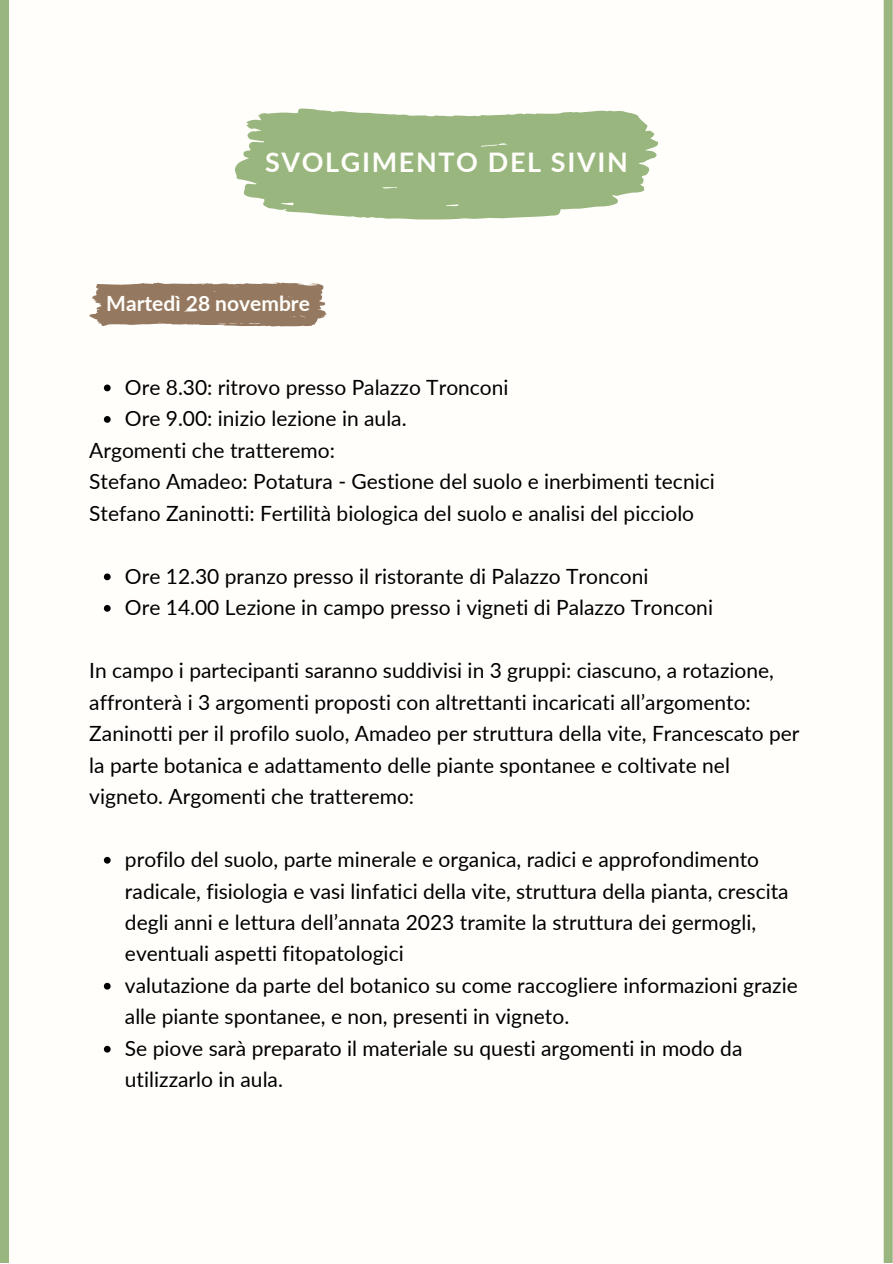
<style>
.page{position:relative;width:893px;height:1264px;background:#fff}
.page>*{position:absolute;margin:0;border:0;box-sizing:border-box;transform-origin:0 0}
.t1{font:700 27px "Lato";letter-spacing:.06em;color:#fffefa}
.t2{font:21px/31.5px "Lato";color:#000}
.t3{font:700 21px "Lato";color:#fffefa}
</style>
<div class="page">
<div style="left:0;top:0;width:892px;height:1262px;background:#fffefa"></div>
<svg style="left:235px;top:108px;width:423px;height:112px;fill:#98b67e"></svg>
<svg style="left:89px;top:282px;width:237px;height:45px;background:#a28974"></svg>
<svg style="left:104px;top:384px;width:7px;height:7px"></svg>
<svg style="left:104px;top:416px;width:7px;height:7px"></svg>
<svg style="left:104px;top:573px;width:7px;height:7px"></svg>
<svg style="left:104px;top:605px;width:7px;height:6px"></svg>
<svg style="left:104px;top:856px;width:7px;height:7px"></svg>
<svg style="left:104px;top:982px;width:7px;height:7px"></svg>
<svg style="left:104px;top:1045px;width:7px;height:7px"></svg>
<div style="left:883px;top:0;width:9px;height:1262px;background:#98b67e"></div>
<div style="left:0;top:0;width:9px;height:1262px;background:#98b67e"></div>
<p class="t1" style="left:265px;top:145px;width:364px">SVOLGIMENTO DEL SIVIN</p>
<p class="t3" style="left:106px;top:290px;width:205px">Martedì 28 novembre</p>
<p class="t2" style="left:125px;top:371px;width:385px">Ore 8.30: ritrovo presso Palazzo Tronconi<br>Ore 9.00: inizio lezione in aula.</p>
<p class="t2" style="left:89px;top:434px;width:627px">Argomenti che tratteremo:<br>Stefano Amadeo: Potatura - Gestione del suolo e inerbimenti tecnici<br>Stefano Zaninotti: Fertilità biologica del suolo e analisi del picciolo</p>
<p class="t2" style="left:125px;top:559px;width:589px">Ore 12.30 pranzo presso il ristorante di Palazzo Tronconi<br>Ore 14.00 Lezione in campo presso i vigneti di Palazzo Tronconi</p>
<p class="t2" style="left:89px;top:654px;width:711px">In campo i partecipanti saranno suddivisi in 3 gruppi: ciascuno, a rotazione, affronterà i 3 argomenti proposti con altrettanti incaricati all’argomento:<br>Zaninotti per il profilo suolo, Amadeo per struttura della vite, Francescato per la parte botanica e adattamento delle piante spontanee e coltivate nel vigneto. Argomenti che tratteremo:</p>
<p class="t2" style="left:125px;top:843px;width:674px">profilo del suolo, parte minerale e organica, radici e approfondimento radicale, fisiologia e vasi linfatici della vite, struttura della pianta, crescita degli anni e lettura dell’annata 2023 tramite la struttura dei germogli, eventuali aspetti fitopatologici<br>valutazione da parte del botanico su come raccogliere informazioni grazie alle piante spontanee, e non, presenti in vigneto.<br>Se piove sarà preparato il materiale su questi argomenti in modo da utilizzarlo in aula.</p>
</div>
